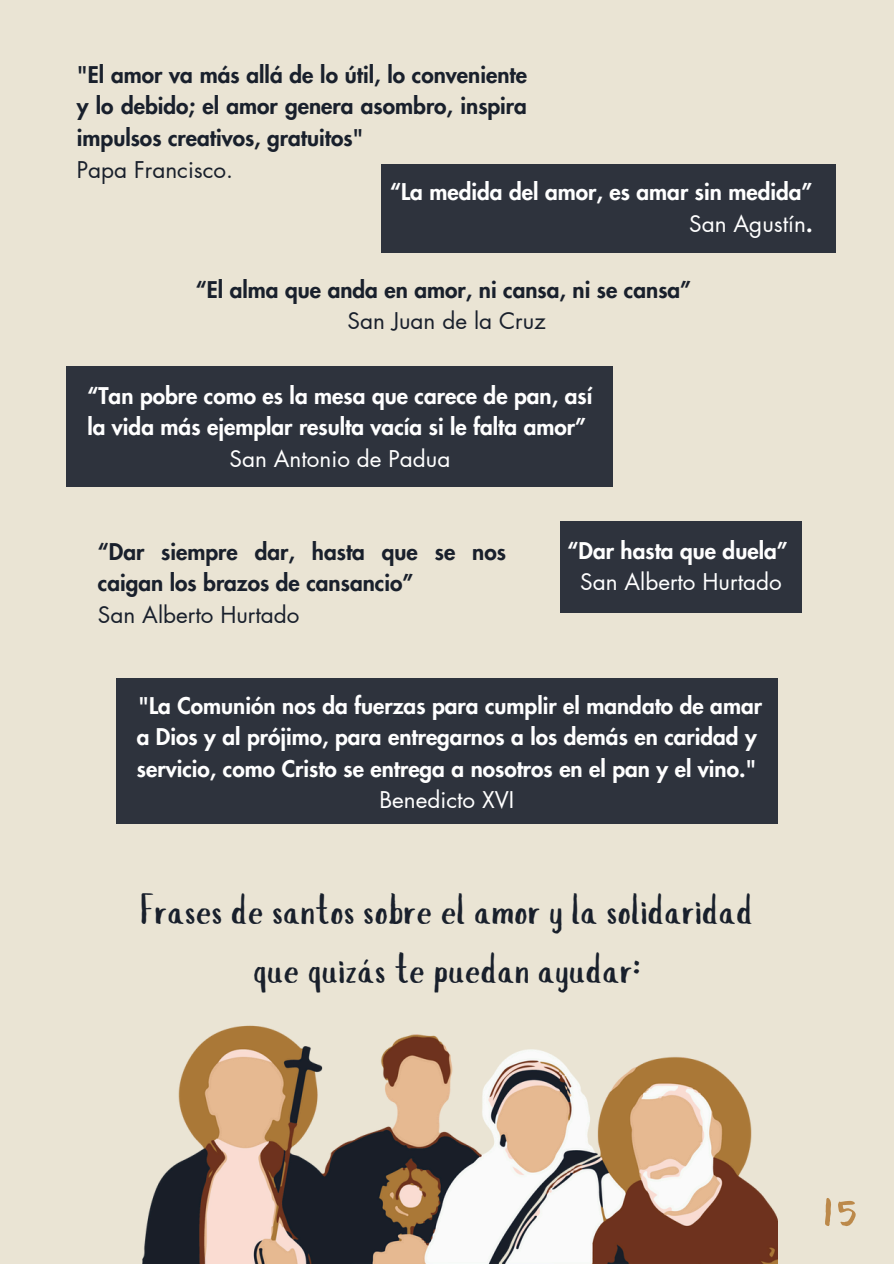
<style>
.page{position:relative;width:894px;height:1264px;background:#fff}
.page>*{position:absolute;margin:0;border:0;box-sizing:border-box;transform-origin:0 0}
.t1{font:75px "Baby Fox";color:#bc894a}
.t2{font:42px/58.5px "Slopes";color:#19202c;text-align:center}
.t3{font:800 22.5px/31.5px "Futura LT Pro";color:#fff}
.t4{font:800 22.5px/31.5px "Futura LT Pro";color:#19202c;text-align:justify}
.t5{font:22.5px "Futura LT Pro";color:#fff}
.t6{font:22.5px "Futura LT Pro";color:#19202c}
.s1{font-weight:800}
</style>
<div class="page">
<div style="left:0;top:0;width:893px;height:1263px;background:#eae4d4"></div>
<img style="left:142px;top:1025px;width:635px;height:238px">
<div style="left:560px;top:521px;width:241px;height:91px;background:#2e333d"></div>
<div style="left:67px;top:366px;width:546px;height:121px;background:#2e333d"></div>
<div style="left:381px;top:164px;width:454px;height:88px;background:#2e333d"></div>
<div style="left:116px;top:678px;width:661px;height:145px;background:#2e333d"></div>
<p class="t4" style="left:77px;top:60px;width:451px">"El amor va más allá de lo útil, lo conveniente y lo debido; el amor genera asombro, inspira impulsos creativos, gratuitos"</p>
<p class="t6" style="left:77px;top:159px;width:158px">Papa Francisco.</p>
<p class="t3" style="left:390px;top:177px;width:424px">“La medida del amor, es amar sin medida”</p>
<p class="t5" style="left:689px;top:213px;width:125px">San Agustín<span class="s1">.</span></p>
<p class="t4" style="left:196px;top:275px;width:496px">“El alma que anda en amor, ni cansa, ni se cansa”</p>
<p class="t6" style="left:347px;top:311px;width:200px">San Juan de la Cruz</p>
<p class="t3" style="left:87px;top:381px;width:506px">“Tan pobre como es la mesa que carece de pan, así la vida más ejemplar resulta vacía si le falta amor”</p>
<p class="t5" style="left:229px;top:448px;width:222px">San Antonio de Padua</p>
<p class="t4" style="left:98px;top:536px;width:409px">“Dar siempre dar, hasta que se nos caigan los brazos de cansancio”</p>
<h1 class="t6" style="left:98px;top:604px;width:203px">San Alberto Hurtado</h1>
<p class="t3" style="left:567px;top:535px;width:222px">“Dar hasta que duela”</p>
<p class="t5" style="left:580px;top:571px;width:203px">San Alberto Hurtado</p>
<p class="t3" style="left:137px;top:690px;width:626px">"La Comunión nos da fuerzas para cumplir el mandato de amar a Dios y al prójimo, para entregarnos a los demás en caridad y servicio, como Cristo se entrega a nosotros en el pan y el vino."</p>
<p class="t5" style="left:379px;top:789px;width:136px">Benedicto XVI</p>
<p class="t2" style="left:140px;top:884px;width:614px">Frases de santos sobre el amor y la solidaridad que quizás te puedan ayudar:</p>
<p class="t1" style="left:824px;top:1163px;width:36px">15</p>
</div>
